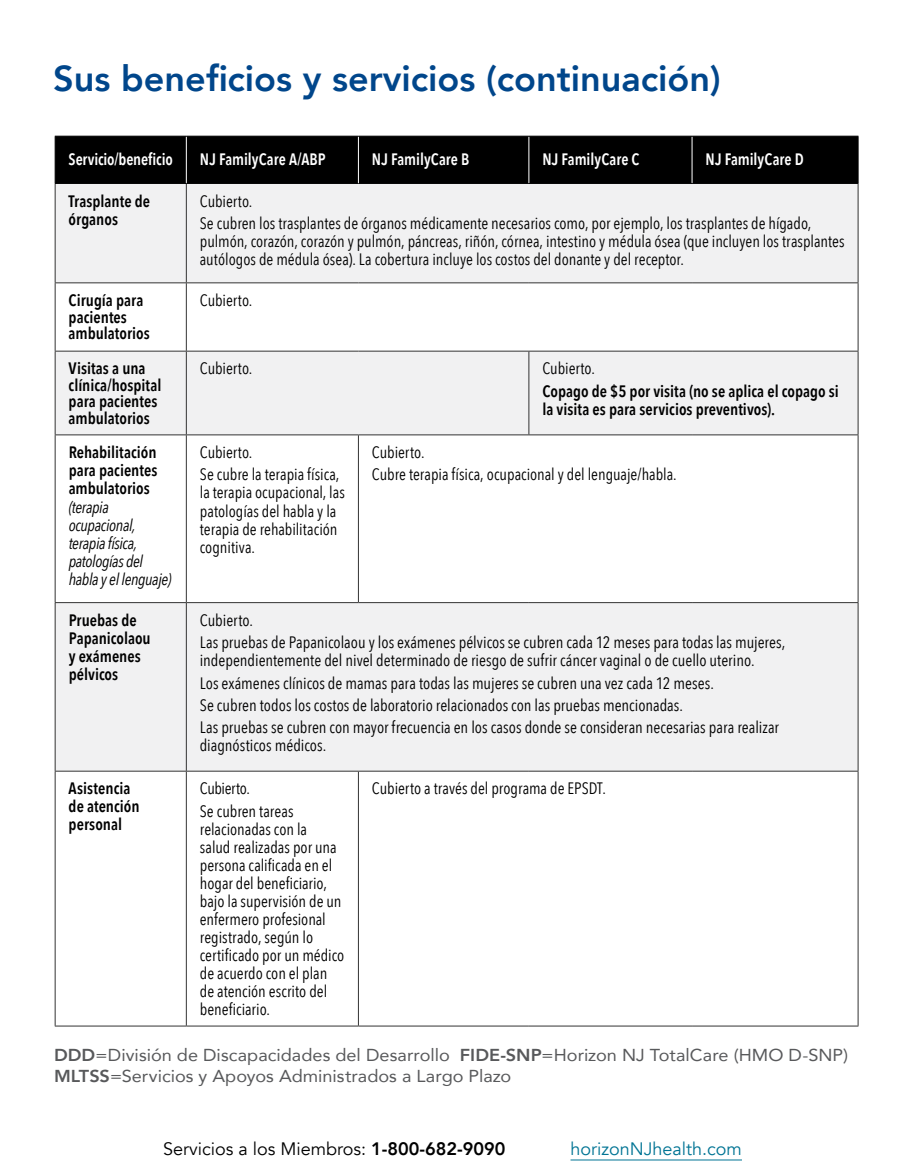
<style>
.page{position:relative;width:905px;height:1175px;background:#fff}
.page>*{position:absolute;margin:0;border:0;box-sizing:border-box;transform-origin:0 0}
.t1{font:800 36px "Avenir";color:#00468b}
.Body{font:18px "Avenir";color:#000}
.Body-2{font:18px "Avenir";color:#007494}
.t2{font:17.25px/21px "Avenir";color:#58595b;scale:1.05 1}
.Benefits_-_Condensed{font:16.5px/18px "Avenir Next Condensed";color:#000}
.Benefits_-_Condensed-2{font:600 16.5px/18px "Avenir Next Condensed";color:#000}
.Benefits_Chart_Headers{font:600 16.5px "Avenir Next Condensed";letter-spacing:-.005em;color:#fff;scale:.96 1}
.Benefits_-_Condensed-3{font:italic 16.5px/18px "Avenir Next Condensed";letter-spacing:-.02em;color:#000}
.Benefits_-_Condensed-4{font:16.5px "Avenir Next Condensed";letter-spacing:-.025em;color:#000}
.s1{font-weight:800}
</style>
<div class="page">
<div style="left:56px;top:137px;width:801px;height:46px;background:#000"></div>
<svg style="left:56px;top:184px;width:801px;height:586px;fill:#f1f1f2"></svg>
<div style="left:55px;top:602px;width:131px;height:169px;background:#f1f1f2"></div>
<hr style="left:55px;top:184px;width:1px;height:98px;background:#333">
<hr style="left:186px;top:184px;width:1px;height:98px;background:#333">
<hr style="left:857px;top:184px;width:1px;height:98px;background:#333">
<hr style="left:55px;top:282px;width:131px;height:1px;background:#333">
<hr style="left:55px;top:283px;width:1px;height:68px;background:#333">
<hr style="left:186px;top:282px;width:172px;height:1px;background:#333">
<hr style="left:186px;top:283px;width:1px;height:68px;background:#333">
<hr style="left:358px;top:282px;width:171px;height:1px;background:#333">
<hr style="left:529px;top:282px;width:163px;height:1px;background:#333">
<hr style="left:692px;top:282px;width:166px;height:1px;background:#333">
<hr style="left:857px;top:283px;width:1px;height:68px;background:#333">
<hr style="left:55px;top:351px;width:131px;height:1px;background:#333">
<hr style="left:55px;top:351px;width:1px;height:83px;background:#333">
<hr style="left:186px;top:351px;width:172px;height:1px;background:#333">
<hr style="left:186px;top:351px;width:1px;height:83px;background:#333">
<hr style="left:358px;top:351px;width:171px;height:1px;background:#333">
<hr style="left:529px;top:351px;width:163px;height:1px;background:#333">
<hr style="left:528px;top:351px;width:1px;height:83px;background:#333">
<hr style="left:692px;top:351px;width:166px;height:1px;background:#333">
<hr style="left:857px;top:351px;width:1px;height:83px;background:#333">
<hr style="left:55px;top:434px;width:131px;height:1px;background:#333">
<hr style="left:55px;top:435px;width:1px;height:167px;background:#333">
<hr style="left:186px;top:434px;width:172px;height:1px;background:#333">
<hr style="left:186px;top:435px;width:1px;height:167px;background:#333">
<hr style="left:358px;top:434px;width:171px;height:1px;background:#333">
<hr style="left:358px;top:435px;width:1px;height:167px;background:#333">
<hr style="left:529px;top:434px;width:163px;height:1px;background:#333">
<hr style="left:692px;top:434px;width:166px;height:1px;background:#333">
<hr style="left:857px;top:435px;width:1px;height:167px;background:#333">
<hr style="left:55px;top:602px;width:131px;height:1px;background:#333">
<hr style="left:55px;top:603px;width:1px;height:167px;background:#333">
<hr style="left:186px;top:602px;width:172px;height:1px;background:#333">
<hr style="left:186px;top:603px;width:1px;height:167px;background:#333">
<hr style="left:358px;top:602px;width:171px;height:1px;background:#333">
<hr style="left:529px;top:602px;width:163px;height:1px;background:#333">
<hr style="left:692px;top:602px;width:166px;height:1px;background:#333">
<hr style="left:857px;top:603px;width:1px;height:167px;background:#333">
<hr style="left:55px;top:770px;width:131px;height:1px;background:#333">
<hr style="left:55px;top:771px;width:1px;height:254px;background:#333">
<hr style="left:186px;top:770px;width:172px;height:1px;background:#333">
<hr style="left:186px;top:771px;width:1px;height:254px;background:#333">
<hr style="left:358px;top:770px;width:171px;height:1px;background:#333">
<hr style="left:358px;top:771px;width:1px;height:254px;background:#333">
<hr style="left:529px;top:770px;width:163px;height:1px;background:#333">
<hr style="left:692px;top:770px;width:166px;height:1px;background:#333">
<hr style="left:857px;top:771px;width:1px;height:254px;background:#333">
<hr style="left:55px;top:1025px;width:131px;height:1px;background:#333">
<hr style="left:186px;top:1025px;width:172px;height:1px;background:#333">
<hr style="left:358px;top:1025px;width:171px;height:1px;background:#333">
<hr style="left:529px;top:1025px;width:163px;height:1px;background:#333">
<hr style="left:692px;top:1025px;width:166px;height:1px;background:#333">
<hr style="left:186px;top:136px;width:1px;height:47px;background:#fff">
<hr style="left:358px;top:136px;width:1px;height:47px;background:#fff">
<hr style="left:528px;top:136px;width:1px;height:47px;background:#fff">
<hr style="left:691px;top:136px;width:1px;height:47px;background:#fff">
<hr style="left:55px;top:136px;width:131px;height:1px;background:#000">
<hr style="left:55px;top:136px;width:1px;height:47px;background:#000">
<hr style="left:186px;top:136px;width:172px;height:1px;background:#000">
<hr style="left:358px;top:136px;width:171px;height:1px;background:#000">
<hr style="left:529px;top:136px;width:163px;height:1px;background:#000">
<hr style="left:692px;top:136px;width:166px;height:1px;background:#000">
<hr style="left:857px;top:136px;width:1px;height:47px;background:#000">
<hr style="left:55px;top:183px;width:131px;height:1px;background:#000">
<hr style="left:186px;top:183px;width:172px;height:1px;background:#000">
<hr style="left:358px;top:183px;width:171px;height:1px;background:#000">
<hr style="left:529px;top:183px;width:163px;height:1px;background:#000">
<hr style="left:692px;top:183px;width:166px;height:1px;background:#000">
<hr style="left:570px;top:1159px;width:172px;height:1px;background:#007494">
<h2 class="t1" style="left:53px;top:50px;width:669px">Sus beneficios y servicios (continuación)</h2>
<p class="Benefits_Chart_Headers" style="left:69px;top:145px;width:110px">Servicio/beneficio</p>
<p class="Benefits_Chart_Headers" style="left:200px;top:145px;width:132px">NJ FamilyCare A/ABP</p>
<p class="Benefits_Chart_Headers" style="left:372px;top:145px;width:103px">NJ FamilyCare B</p>
<p class="Benefits_Chart_Headers" style="left:542px;top:145px;width:103px">NJ FamilyCare C</p>
<p class="Benefits_Chart_Headers" style="left:705px;top:145px;width:104px">NJ FamilyCare D</p>
<p class="Benefits_-_Condensed-2" style="left:69px;top:191px;width:83px">Trasplante de órganos</p>
<p class="Benefits_-_Condensed" style="left:200px;top:191px;width:54px">Cubierto.</p>
<p class="Benefits_-_Condensed" style="left:200px;top:213px;width:646px">Se cubren los trasplantes de órganos médicamente necesarios como, por ejemplo, los trasplantes de hígado, pulmón, corazón, corazón y pulmón, páncreas, riñón, córnea, intestino y médula ósea (que incluyen los trasplantes autólogos de médula ósea). La cobertura incluye los costos del donante y del receptor.</p>
<p class="Benefits_-_Condensed-2" style="left:69px;top:292px;width:83px;line-height:16.5px">Cirugía para pacientes ambulatorios</p>
<p class="Benefits_-_Condensed" style="left:200px;top:290px;width:54px">Cubierto.</p>
<p class="Benefits_-_Condensed-2" style="left:69px;top:360px;width:94px;line-height:16.5px">Visitas a una clínica/hospital para pacientes ambulatorios</p>
<p class="Benefits_-_Condensed" style="left:200px;top:359px;width:54px">Cubierto.</p>
<p class="Benefits_-_Condensed" style="left:542px;top:359px;width:54px">Cubierto.</p>
<p class="Benefits_-_Condensed-2" style="left:542px;top:381px;width:298px">Copago de $5 por visita (no se aplica el copago si la visita es para servicios preventivos).</p>
<p class="Benefits_-_Condensed-2" style="left:69px;top:443px;width:90px;text-align:justify">Rehabilitación para pacientes ambulatorios</p>
<p class="Benefits_-_Condensed-3" style="left:69px;top:498px;width:104px">(terapia ocupacional, terapia física, patologías del habla y el lenguaje)</p>
<p class="Benefits_-_Condensed" style="left:200px;top:442px;width:54px">Cubierto.</p>
<p class="Benefits_-_Condensed" style="left:200px;top:465px;width:146px">Se cubre la terapia física, la terapia ocupacional, las patologías del habla y la terapia de rehabilitación cognitiva.</p>
<p class="Benefits_-_Condensed" style="left:372px;top:442px;width:54px">Cubierto.</p>
<p class="Benefits_-_Condensed" style="left:372px;top:465px;width:306px">Cubre terapia física, ocupacional y del lenguaje/habla.</p>
<p class="Benefits_-_Condensed-2" style="left:69px;top:610px;width:84px">Pruebas de<br>Papanicolaou y exámenes pélvicos</p>
<p class="Benefits_-_Condensed" style="left:200px;top:610px;width:55px">Cubierto.</p>
<p class="Benefits_-_Condensed" style="left:200px;top:632px;width:587px">Las pruebas de Papanicolaou y los exámenes pélvicos se cubren cada 12 meses para todas las mujeres, independientemente del nivel determinado de riesgo de sufrir cáncer vaginal o de cuello uterino.</p>
<p class="Benefits_-_Condensed" style="left:200px;top:673px;width:515px">Los exámenes clínicos de mamas para todas las mujeres se cubren una vez cada 12 meses.</p>
<p class="Benefits_-_Condensed" style="left:200px;top:695px;width:485px">Se cubren todos los costos de laboratorio relacionados con las pruebas mencionadas.</p>
<p class="Benefits_-_Condensed" style="left:200px;top:717px;width:580px">Las pruebas se cubren con mayor frecuencia en los casos donde se consideran necesarias para realizar diagnósticos médicos.</p>
<p class="Benefits_-_Condensed-2" style="left:69px;top:779px;width:72px">Asistencia de atención personal</p>
<p class="Benefits_-_Condensed-4" style="left:200px;top:774px;width:52px">Cubierto.</p>
<p class="Benefits_-_Condensed" style="left:200px;top:801px;width:146px">Se cubren tareas relacionadas con la<br>salud realizadas por una persona calificada en el hogar del beneficiario, bajo la supervisión de un enfermero profesional registrado, según lo certificado por un médico de acuerdo con el plan de atención escrito del beneficiario.</p>
<p class="Benefits_-_Condensed" style="left:372px;top:779px;width:235px">Cubierto a través del programa de EPSDT.</p>
<p class="t2" style="left:54px;top:1043px;width:757px"><span class="s1">DDD</span>=División de Discapacidades del Desarrollo <span class="s1">FIDE-SNP</span>=Horizon NJ TotalCare (HMO D-SNP)<br><span class="s1">MLTSS</span>=Servicios y Apoyos Administrados a Largo Plazo</p>
<p class="Body" style="left:163px;top:1138px;width:344px">Servicios a los Miembros: <span class="s1">1-800-682-9090</span></p>
<p class="Body-2" style="left:570px;top:1138px;width:173px">horizonNJhealth.com</p>
</div>
